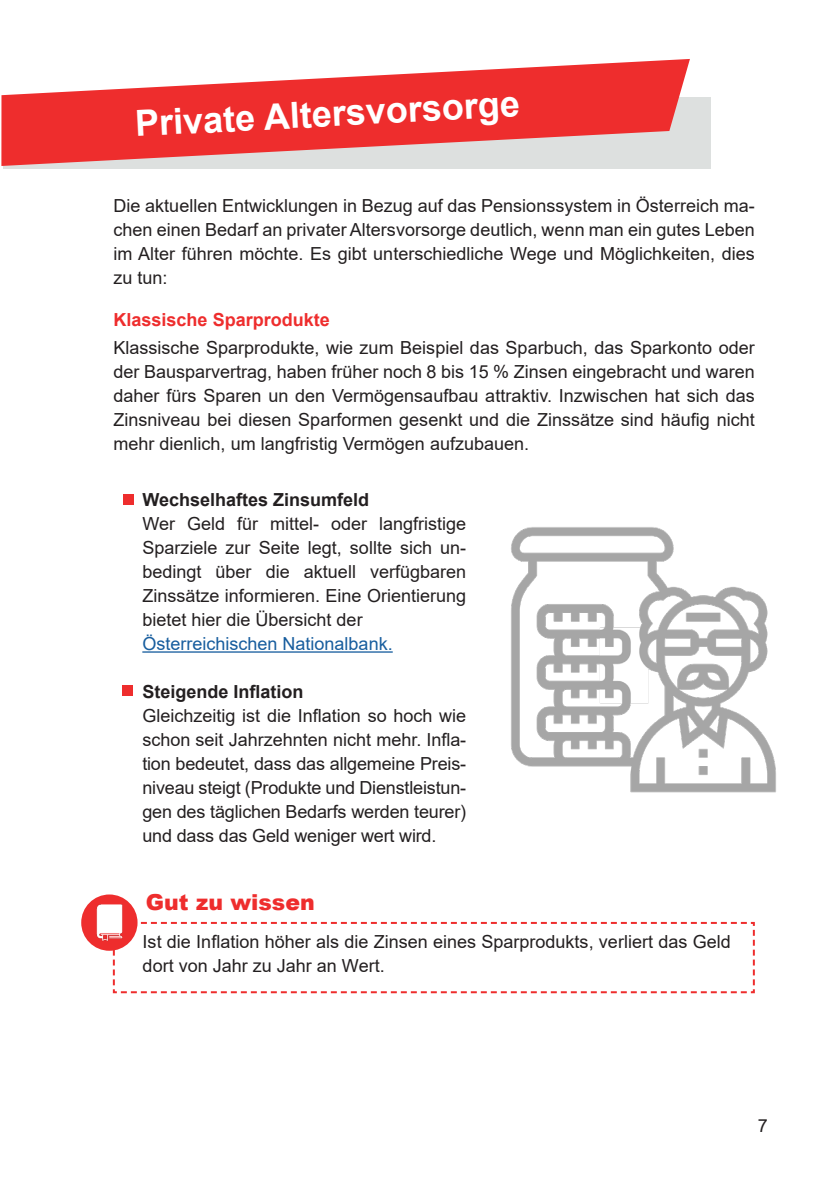
<style>
.page{position:relative;width:840px;height:1191px;background:#fff}
.page>*{position:absolute;margin:0;border:0;box-sizing:border-box;transform-origin:0 0}
.t1{font:700 36px "Arial";color:#fff}
.t2{font:900 22px "Arial";color:#ee2d2d}
.t3{font:18px/24px "Arial";color:#231f20;text-align:justify}
.t4{font:700 18px "Arial";color:#231f20}
.t5{font:18px "Arial";color:#175d9e}
.t6{font:700 18px "Arial";color:#ee2d2d}
</style>
<div class="page">
<div style="left:3px;top:97px;width:707px;height:72px;background:#dde0df"></div>
<svg style="left:1px;top:59px;width:688px;height:107px;fill:#ee2d2d"></svg>
<hr style="left:142px;top:651px;width:250px;height:1px;background:#175d9e">
<div style="left:124px;top:494px;width:10px;height:10px;background:#ee2d2d"></div>
<div style="left:122px;top:685px;width:10px;height:11px;background:#ee2d2d"></div>
<svg style="left:112px;top:921px;width:643px;height:73px"></svg>
<img style="left:511px;top:527px;width:265px;height:266px">
<div style="left:81px;top:894px;width:56px;height:56px;background:#ee2d2d;border-radius:50%"></div>
<img style="left:87px;top:900px;width:45px;height:45px">
<p class="t1" style="left:134px;top:98px;width:386px;rotate:-3deg">Private Altersvorsorge</p>
<p class="t3" style="left:113px;top:193px;width:642px">Die aktuellen Entwicklungen in Bezug auf das Pensionssystem in Österreich ma&shy;chen einen Bedarf an privater Altersvorsorge deutlich, wenn man ein gutes Leben im Alter führen möchte. Es gibt unterschiedliche Wege und Möglichkeiten, dies zu tun:</p>
<p class="t6" style="left:113px;top:307px;width:218px">Klassische Sparprodukte</p>
<p class="t3" style="left:113px;top:335px;width:642px">Klassische Sparprodukte, wie zum Beispiel das Sparbuch, das Sparkonto oder der Bausparvertrag, haben früher noch 8 bis 15 % Zinsen eingebracht und waren daher fürs Sparen un den Vermögensaufbau attraktiv. Inzwischen hat sich das Zinsniveau bei diesen Sparformen gesenkt und die Zinssätze sind häufig nicht mehr dienlich, um langfristig Vermögen aufzubauen.</p>
<p class="t4" style="left:142px;top:487px;width:228px">Wechselhaftes Zinsumfeld</p>
<p class="t3" style="left:142px;top:511px;width:325px">Wer Geld für mittel- oder langfristige Sparziele zur Seite legt, sollte sich un&shy;bedingt über die aktuell verfügbaren Zinssätze informieren. Eine Orientierung bietet hier die Übersicht der</p>
<p class="t5" style="left:142px;top:631px;width:252px">Österreichischen Nationalbank.</p>
<p class="t4" style="left:142px;top:679px;width:163px">Steigende Inflation</p>
<p class="t3" style="left:142px;top:703px;width:325px">Gleichzeitig ist die Inflation so hoch wie schon seit Jahrzehnten nicht mehr. Infla&shy;tion bedeutet, dass das allgemeine Preis&shy;niveau steigt (Produkte und Dienstleistun&shy;gen des täglichen Bedarfs werden teurer) und dass das Geld weniger wert wird.</p>
<p class="t2" style="left:146px;top:886px;width:170px">Gut zu wissen</p>
<p class="t3" style="left:142px;top:929px;width:589px">Ist die Inflation höher als die Zinsen eines Sparprodukts, verliert das Geld dort von Jahr zu Jahr an Wert.</p>
<p class="t3" style="left:757px;top:1113px;width:12px">7</p>
</div>
